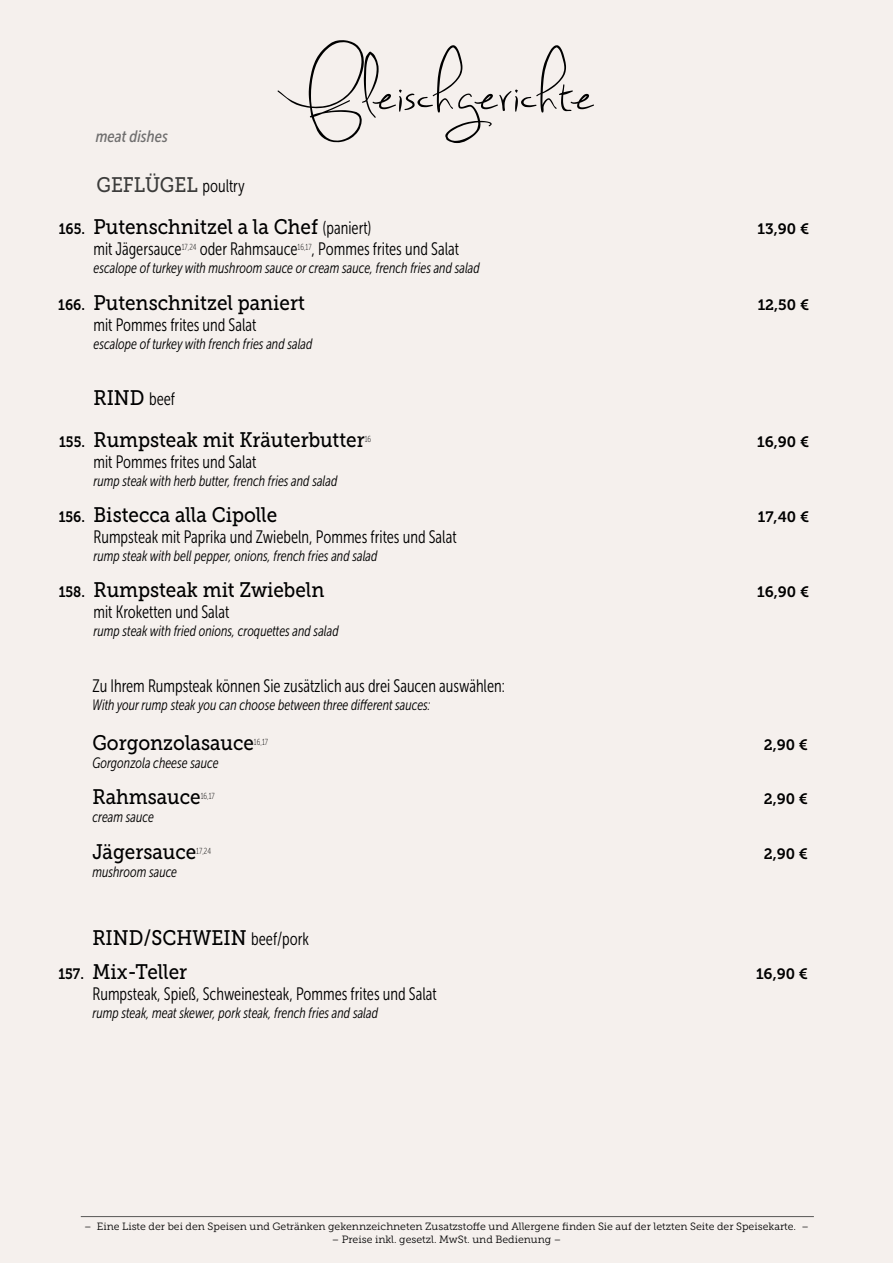
<style>
.page{position:relative;width:893px;height:1263px;background:#f5f0ed}
.page>*{position:absolute;margin:0;border:0;box-sizing:border-box;transform-origin:0 0}
.t1{font:76.5px "Sweetly Broken";color:#000}
.t2{font:21px/42.3px "Museo Slab 500";color:#000;scale:.9 1}
.t3{font:18px "Museo Sans Cond 300";color:#000;scale:.9 1}
.t4{font:italic 16.5px "Museo Sans Cond 500";color:#706f6f}
.t5{font:italic 15px "Museo Sans Cond 300";color:#000;scale:.9 1}
.t6{font:15px "Museo Slab 700";color:#000}
.t7{font:10.5px "Museo Slab 300";color:#000}
.t8{font:8.7px "Museo Sans Cond 100";color:#000;scale:.9 1}
.s1{color:#3c3c3b}
.s2{font-family:"Museo Sans Cond 300";font-size:18px}
.s3{font-family:"Museo Slab 700";font-size:15px}
</style>
<div class="page">
<hr style="left:81px;top:1216px;width:733px;height:1px;background:#575756">
<p class="t4" style="left:96px;top:127px;width:74px">meat dishes</p>
<h1 class="t1" style="left:298px;top:37px;width:298px">F leischgerichte</h1>
<h2 class="t2" style="left:59px;top:164px;width:349px;text-indent:38px"><span class="s1">GEFLÜGEL</span> <span class="s2">poultry<br></span><span class="s3">165.</span> Putenschnitzel a la Chef <span class="s2">(paniert)</span></h2>
<p class="t6" style="left:757px;top:221px;width:53px">13,90 €</p>
<p class="t3" style="left:94px;top:240px;width:407px">mit Jägersauce<sup>17,24</sup> oder Rahmsauce<sup>16,17</sup>, Pommes frites und Salat</p>
<p class="t5" style="left:94px;top:260px;width:431px">escalope of turkey with mushroom sauce or cream sauce, french fries and salad</p>
<h2 class="t2" style="left:58px;top:281px;width:275px"><span class="s3">166.</span> Putenschnitzel paniert</h2>
<p class="t6" style="left:758px;top:296px;width:53px">12,50 €</p>
<p class="t3" style="left:94px;top:315px;width:182px">mit Pommes frites und Salat</p>
<p class="t5" style="left:94px;top:335px;width:245px">escalope of turkey with french fries and salad</p>
<h2 class="t2" style="left:59px;top:377px;width:341px;text-indent:34px">RIND <span class="s2">beef<br></span><span class="s3">155.</span> Rumpsteak mit Kräuterbutter</h2>
<p class="t8" style="left:365px;top:435px;width:9px">16</p>
<p class="t6" style="left:757px;top:433px;width:53px">16,90 €</p>
<p class="t3" style="left:94px;top:452px;width:182px">mit Pommes frites und Salat</p>
<p class="t5" style="left:94px;top:473px;width:273px">rump steak with herb butter, french fries and salad</p>
<h2 class="t2" style="left:59px;top:494px;width:244px"><span class="s3">156.</span> Bistecca alla Cipolle</h2>
<p class="t6" style="left:758px;top:509px;width:53px">17,40 €</p>
<p class="t3" style="left:94px;top:527px;width:405px">Rumpsteak mit Paprika und Zwiebeln, Pommes frites und Salat</p>
<p class="t5" style="left:94px;top:548px;width:317px">rump steak with bell pepper, onions, french fries and salad</p>
<h2 class="t2" style="left:59px;top:569px;width:297px"><span class="s3">158.</span> Rumpsteak mit Zwiebeln</h2>
<p class="t6" style="left:757px;top:584px;width:53px">16,90 €</p>
<p class="t3" style="left:94px;top:602px;width:152px">mit Kroketten und Salat</p>
<p class="t5" style="left:94px;top:623px;width:274px">rump steak with fried onions, croquettes and salad</p>
<p class="t3" style="left:92px;top:676px;width:460px">Zu Ihrem Rumpsteak können Sie zusätzlich aus drei Saucen auswählen:</p>
<p class="t5" style="left:92px;top:697px;width:377px">With your rump steak you can choose between three different sauces:</p>
<h2 class="t2" style="left:92px;top:722px;width:181px">Gorgonzolasauce</h2>
<p class="t8" style="left:254px;top:738px;width:17px">16,17</p>
<p class="t6" style="left:764px;top:737px;width:46px">2,90 €</p>
<p class="t5" style="left:92px;top:755px;width:142px">Gorgonzola cheese sauce</p>
<h2 class="t2" style="left:92px;top:776px;width:122px">Rahmsauce</h2>
<p class="t8" style="left:201px;top:792px;width:17px">16,17</p>
<p class="t6" style="left:764px;top:791px;width:46px">2,90 €</p>
<p class="t5" style="left:92px;top:809px;width:70px">cream sauce</p>
<h2 class="t2" style="left:92px;top:830px;width:117px">Jägersauce</h2>
<p class="t8" style="left:196px;top:846px;width:18px">17,24</p>
<p class="t6" style="left:764px;top:845px;width:46px">2,90 €</p>
<p class="t5" style="left:92px;top:863px;width:96px">mushroom sauce</p>
<h2 class="t2" style="left:58px;top:921px;width:280px;line-height:34px;text-indent:34px">RIND/SCHWEIN <span class="s2">beef/pork<br></span><span class="s3">157.</span> Mix-Teller</h2>
<p class="t3" style="left:92px;top:984px;width:384px">Rumpsteak, Spieß, Schweinesteak, Pommes frites und Salat</p>
<p class="t5" style="left:92px;top:1005px;width:319px">rump steak, meat skewer, pork steak, french fries and salad</p>
<p class="t6" style="left:756px;top:965px;width:53px">16,90 €</p>
<p class="t7" style="left:84px;top:1221px;width:726px">– Eine Liste der bei den Speisen und Getränken gekennzeichneten Zusatzstoffe und Allergene finden Sie auf der letzten Seite der Speisekarte. –</p>
<p class="t7" style="left:332px;top:1233px;width:231px">– Preise inkl. gesetzl. MwSt. und Bedienung –</p>
</div>
